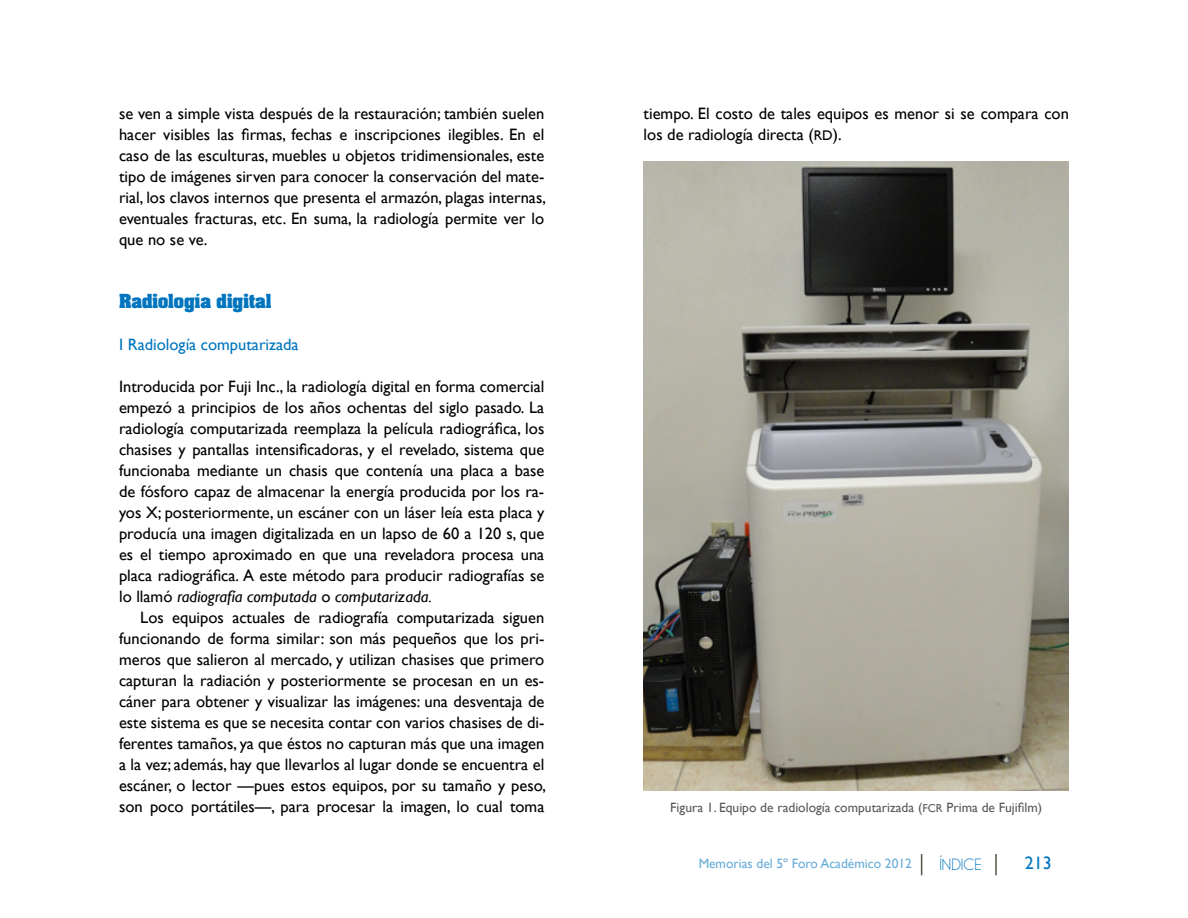
<style>
.page{position:relative;width:1188px;height:918px;background:#fff}
.page>*{position:absolute;margin:0;border:0;box-sizing:border-box;transform-origin:0 0}
.t1{font:18px "Gill Sans";color:#0075be}
.t2{font:16.5px/21px "Gill Sans";color:#000;text-align:justify}
.t3{font:16.5px "Gill Sans";color:#0075be}
.t4{font:700 16.5px "Aachen";color:#0075be}
.t5{font:16.5px "Champagne&Limousines";color:#0075be}
.t6{font:13.5px "Gill Sans";color:#58595b}
.t7{font:13.5px "Gill Sans";color:#0075be}
.s1{font-style:italic}
.s2{font-family:"Gill Sans MT SC850";font-size:14.1px}
.s3{font-family:"Gill Sans MT SC850";font-size:11.55px}
</style>
<div class="page">
<hr style="left:995px;top:854px;width:2px;height:21px;background:#575146">
<svg style="left:921px;top:854px;width:1px;height:21px"></svg>
<img style="left:644px;top:161px;width:425px;height:630px">
<p class="t2" style="left:119px;top:103px;width:428px">se ven a simple vista después de la restauración; también suelen hacer visibles las firmas, fechas e inscripciones ilegibles. En el caso de las esculturas, muebles u objetos tridimensionales, este tipo de imágenes sirven para conocer la conservación del mate&shy;rial, los clavos internos que presenta el armazón, plagas internas, eventuales fracturas, etc. En suma, la radiología permite ver lo que no se ve.</p>
<p class="t4" style="left:119px;top:289px;width:154px">Radiología digital</p>
<p class="t3" style="left:119px;top:335px;width:181px">I Radiología computarizada</p>
<p class="t2" style="left:119px;top:376px;width:427px">Introducida por Fuji Inc., la radiología digital en forma comercial empezó a principios de los años ochentas del siglo pasado. La radiología computarizada reemplaza la película radiográfica, los chasises y pantallas intensificadoras, y el revelado, sistema que funcionaba mediante un chasis que contenía una placa a base de fósforo capaz de almacenar la energía producida por los ra&shy;yos X; posteriormente, un escáner con un láser leía esta placa y producía una imagen digitalizada en un lapso de 60 a 120 s, que es el tiempo aproximado en que una reveladora procesa una placa radiográfica. A este método para producir radiografías se lo llamó <span class="s1">radiografía computada</span> o <span class="s1">computarizada.</span></p>
<p class="t2" style="left:119px;top:607px;width:428px;text-indent:21px">Los equipos actuales de radiografía computarizada siguen funcionando de forma similar: son más pequeños que los pri&shy;meros que salieron al mercado, y utilizan chasises que primero capturan la radiación y posteriormente se procesan en un es&shy;cáner para obtener y visualizar las imágenes: una desventaja de este sistema es que se necesita contar con varios chasises de di&shy;ferentes tamaños, ya que éstos no capturan más que una imagen a la vez; además, hay que llevarlos al lugar donde se encuentra el escáner, o lector —pues estos equipos, por su tamaño y peso, son poco portátiles—, para procesar la imagen, lo cual toma</p>
<p class="t2" style="left:644px;top:103px;width:427px">tiempo. El costo de tales equipos es menor si se compara con los de radiología directa (<span class="s2">RD</span>).</p>
<p class="t6" style="left:670px;top:800px;width:373px">Figura 1. Equipo de radiología computarizada (<span class="s3">FCR</span> Prima de Fujifilm)</p>
<p class="t7" style="left:699px;top:856px;width:215px">Memorias del 5º Foro Académico 2012</p>
<p class="t5" style="left:939px;top:855px;width:44px">ÍNDICE</p>
<p class="t1" style="left:1025px;top:853px;width:28px">213</p>
</div>
